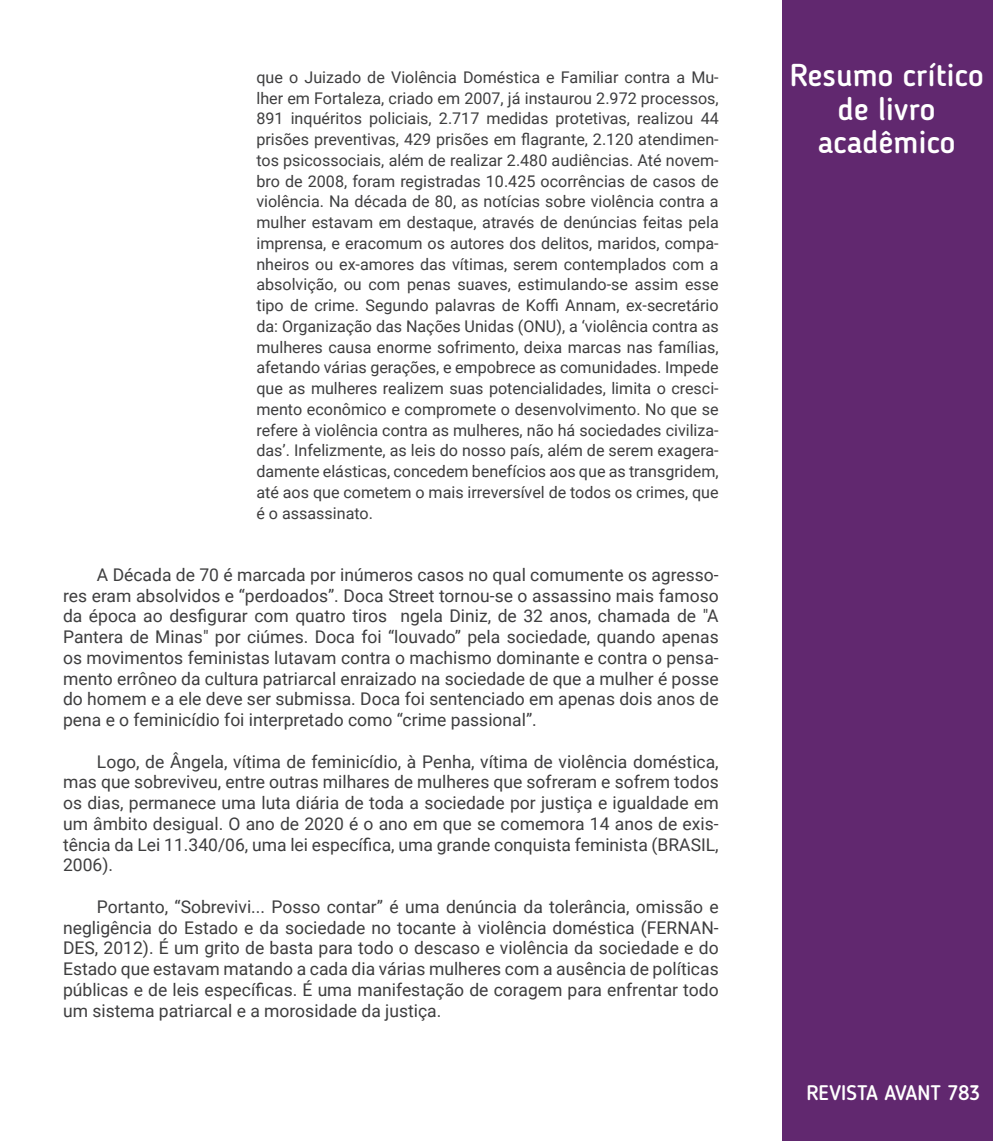
<style>
.page{position:relative;width:993px;height:1141px;background:#fff}
.page>*{position:absolute;margin:0;border:0;box-sizing:border-box;transform-origin:0 0}
.modalidade{font:500 31.5px/33.6px "Blogger Sans";color:#fff;text-align:center}
.t1{font:500 21px "Blogger Sans";color:#fff}
.texto{font:17.5px/20.8px "Roboto";color:#3e3e3f;text-align:justify}
.Citação{font:16.1px/20.8px "Roboto";color:#3e3e3f;text-align:justify}
</style>
<div class="page">
<div style="left:782px;top:0;width:210px;height:1141px;background:#61286f"></div>
<p class="Citação" style="left:256px;top:66px;width:463px">que o Juizado de Violência Doméstica e Familiar contra a Mu&shy;lher em Fortaleza, criado em 2007, já instaurou 2.972 processos, 891 inquéritos policiais, 2.717 medidas protetivas, realizou 44 prisões preventivas, 429 prisões em flagrante, 2.120 atendimen&shy;tos psicossociais, além de realizar 2.480 audiências. Até novem&shy;bro de 2008, foram registradas 10.425 ocorrências de casos de violência. Na década de 80, as notícias sobre violência contra a mulher estavam em destaque, através de denúncias feitas pela imprensa, e eracomum os autores dos delitos, maridos, compa&shy;nheiros ou ex-amores das vítimas, serem contemplados com a absolvição, ou com penas suaves, estimulando-se assim esse tipo de crime. Segundo palavras de Koffi Annam, ex-secretário da: Organização das Nações Unidas (ONU), a ‘violência contra as mulheres causa enorme sofrimento, deixa marcas nas famílias, afetando várias gerações, e empobrece as comunidades. Impede que as mulheres realizem suas potencialidades, limita o cresci&shy;mento econômico e compromete o desenvolvimento. No que se refere à violência contra as mulheres, não há sociedades civiliza&shy;das’. Infelizmente, as leis do nosso país, além de serem exagera&shy;damente elásticas, concedem benefícios aos que as transgridem, até aos que cometem o mais irreversível de todos os crimes, que é o assassinato.</p>
<p class="texto" style="left:63px;top:564px;width:657px;text-indent:34px">A Década de 70 é marcada por inúmeros casos no qual comumente os agresso&shy;res eram absolvidos e “perdoados”. Doca Street tornou-se o assassino mais famoso da época ao desfigurar com quatro tiros ngela Diniz, de 32 anos, chamada de "A Pantera de Minas" por ciúmes. Doca foi “louvado” pela sociedade, quando apenas os movimentos feministas lutavam contra o machismo dominante e contra o pensa&shy;mento errôneo da cultura patriarcal enraizado na sociedade de que a mulher é posse do homem e a ele deve ser submissa. Doca foi sentenciado em apenas dois anos de pena e o feminicídio foi interpretado como “crime passional”.</p>
<p class="texto" style="left:63px;top:750px;width:657px;text-indent:34px">Logo, de Ângela, vítima de feminicídio, à Penha, vítima de violência doméstica, mas que sobreviveu, entre outras milhares de mulheres que sofreram e sofrem todos os dias, permanece uma luta diária de toda a sociedade por justiça e igualdade em um âmbito desigual. O ano de 2020 é o ano em que se comemora 14 anos de exis&shy;tência da Lei 11.340/06, uma lei específica, uma grande conquista feminista (BRASIL, 2006).</p>
<p class="texto" style="left:63px;top:895px;width:657px;text-indent:34px">Portanto, “Sobrevivi... Posso contar” é uma denúncia da tolerância, omissão e negligência do Estado e da sociedade no tocante à violência doméstica (FERNAN-DES, 2012). É um grito de basta para todo o descaso e violência da sociedade e do Estado que estavam matando a cada dia várias mulheres com a ausência de políticas públicas e de leis específicas. É uma manifestação de coragem para enfrentar todo um sistema patriarcal e a morosidade da justiça.</p>
<p class="modalidade" style="left:789px;top:58px;width:195px">Resumo crítico de livro</p>
<p class="modalidade" style="left:817px;top:125px;width:139px">acadêmico</p>
<h1 class="modalidade" style="left:813px;top:59px;width:150px">Modalidade</h1>
<p class="t1" style="left:806px;top:1080px;width:175px">REVISTA AVANT 783</p>
</div>
